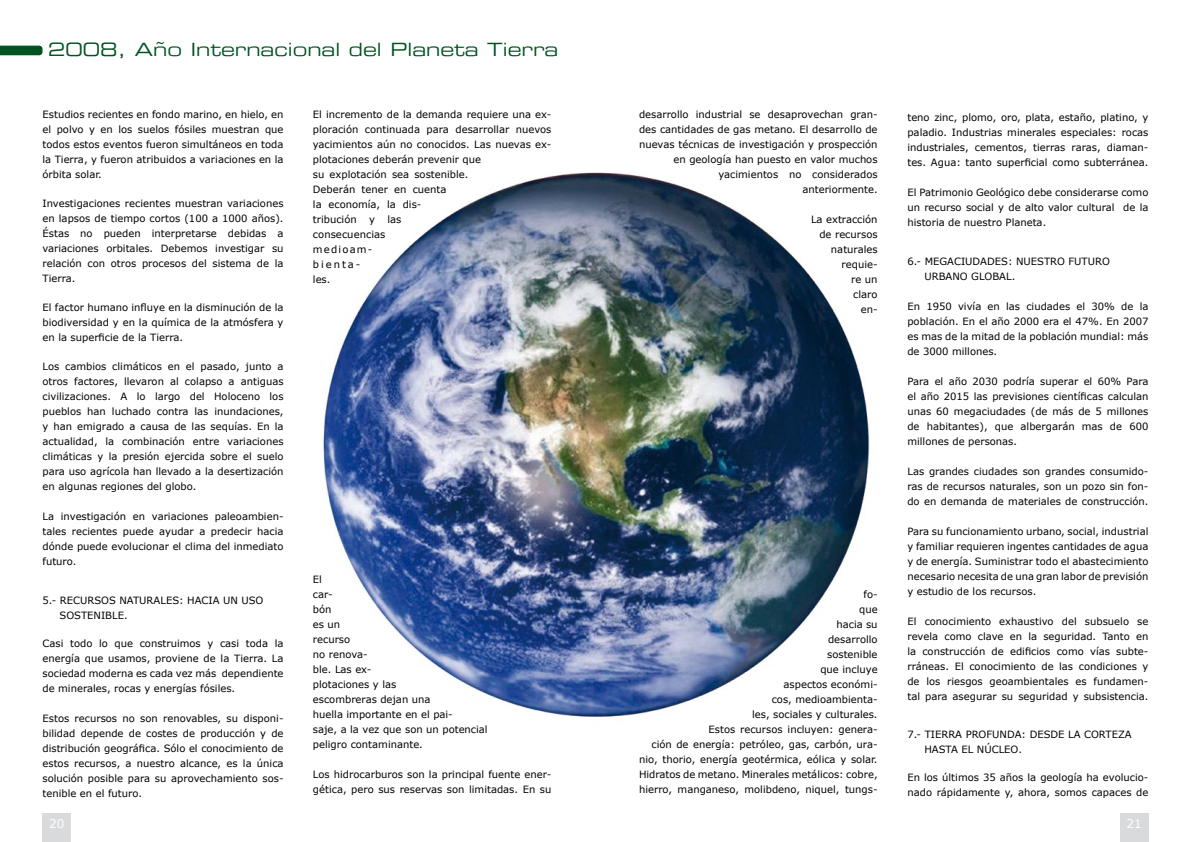
<style>
.page{position:relative;width:1191px;height:842px;background:#fff}
.page>*{position:absolute;margin:0;border:0;box-sizing:border-box;transform-origin:0 0}
.t1{font:18px "Eurostile Extended Two";color:#005220}
.t2{font:12px "Verdana";color:#fff}
.t3{font:10px/15px "Verdana";color:#000;text-align:justify}
</style>
<div class="page">
<div style="left:43px;top:813px;width:28px;height:29px;background:#d9dadb"></div>
<div style="left:1120px;top:813px;width:28px;height:29px;background:#d9dadb"></div>
<img style="left:323px;top:172px;width:547px;height:545px">
<svg style="left:0;top:46px;width:43px;height:9px"></svg>
<h1 class="t1" style="left:48px;top:37px;width:511px">2008, Año Internacional del Planeta Tierra</h1>
<p class="t3" style="left:43px;top:107px;width:242px">Estudios recientes en fondo marino, en hielo, en el polvo y en los suelos fósiles muestran que todos estos eventos fueron simultáneos en toda la Tierra, y fueron atribuidos a variaciones en la órbita solar.</p>
<p class="t3" style="left:43px;top:196px;width:242px">Investigaciones recientes muestran variaciones en lapsos de tiempo cortos (100 a 1000 años).<br>Éstas no pueden interpretarse debidas a variaciones orbitales. Debemos investigar su relación con otros procesos del sistema de la Tierra.</p>
<p class="t3" style="left:43px;top:300px;width:242px">El factor humano influye en la disminución de la biodiversidad y en la química de la atmósfera y en la superficie de la Tierra.</p>
<p class="t3" style="left:43px;top:359px;width:242px">Los cambios climáticos en el pasado, junto a otros factores, llevaron al colapso a antiguas civilizaciones. A lo largo del Holoceno los pueblos han luchado contra las inundaciones, y han emigrado a causa de las sequías. En la actualidad, la combinación entre variaciones climáticas y la presión ejercida sobre el suelo para uso agrícola han llevado a la desertización en algunas regiones del globo.</p>
<p class="t3" style="left:43px;top:509px;width:242px">La investigación en variaciones paleoambien&shy;tales recientes puede ayudar a predecir hacia dónde puede evolucionar el clima del inmediato futuro.</p>
<p class="t3" style="left:60px;top:592px;width:205px;text-indent:-17px">5.- RECURSOS NATURALES: HACIA UN USO<br>SOSTENIBLE.</p>
<p class="t3" style="left:43px;top:635px;width:242px">Casi todo lo que construimos y casi toda la energía que usamos, proviene de la Tierra. La sociedad moderna es cada vez más dependiente de minerales, rocas y energías fósiles.</p>
<p class="t3" style="left:43px;top:710px;width:242px">Estos recursos no son renovables, su disponi&shy;bilidad depende de costes de producción y de distribución geográfica. Sólo el conocimiento de estos recursos, a nuestro alcance, es la única solución posible para su aprovechamiento sos&shy;tenible en el futuro.</p>
<p class="t3" style="left:313px;top:107px;width:240px;text-align:left">El incremento de la demanda requiere una ex&shy;ploración continuada para desarrollar nuevos yacimientos aún no conocidos. Las nuevas ex&shy;plotaciones deberán prevenir que<br>su explotación sea sostenible.<br>Deberán tener en cuenta<br>la economía, la dis-<br>tribución y las<br>consecuencias<br>medioam-<br>bienta-<br>les.</p>
<p class="t3" style="left:313px;top:572px;width:176px;text-align:left">El<br>car-<br>bón<br>es un<br>recurso<br>no renova-<br>ble. Las ex-<br>plotaciones y las<br>escombreras dejan una<br>huella importante en el pai-<br>saje, a la vez que son un potencial peligro contaminante.</p>
<p class="t3" style="left:313px;top:767px;width:240px">Los hidrocarburos son la principal fuente ener&shy;gética, pero sus reservas son limitadas. En su</p>
<p class="t3" style="left:639px;top:107px;width:240px;text-align:right">desarrollo industrial se desaprovechan gran&shy;des cantidades de gas metano. El desarrollo de nuevas técnicas de investigación y prospección en geología han puesto en valor muchos yacimientos no considerados<br>anteriormente.</p>
<p class="t3" style="left:811px;top:212px;width:68px;text-align:right">La extracción de recursos naturales requie-<br>re un<br>claro<br>en-</p>
<p class="t3" style="left:639px;top:587px;width:240px;text-align:right">fo-<br>que<br>hacia su<br>desarrollo<br>sostenible<br>que incluye<br>aspectos económi-<br>cos, medioambienta-<br>les, sociales y culturales.<br>Estos recursos incluyen: genera-<br>ción de energía: petróleo, gas, carbón, ura&shy;nio, thorio, energía geotérmica, eólica y solar.<br>Hidratos de metano. Minerales metálicos: cobre, hierro, manganeso, molibdeno, niquel, tungs-</p>
<p class="t3" style="left:907px;top:110px;width:242px">teno zinc, plomo, oro, plata, estaño, platino, y paladio. Industrias minerales especiales: rocas industriales, cementos, tierras raras, diaman&shy;tes. Agua: tanto superficial como subterránea.</p>
<p class="t3" style="left:907px;top:185px;width:242px">El Patrimonio Geológico debe considerarse como un recurso social y de alto valor cultural de la historia de nuestro Planeta.</p>
<p class="t3" style="left:924px;top:253px;width:187px;text-indent:-17px">6.- MEGACIUDADES: NUESTRO FUTURO<br>URBANO GLOBAL.</p>
<p class="t3" style="left:907px;top:298px;width:242px">En 1950 vivía en las ciudades el 30% de la población. En el año 2000 era el 47%. En 2007 es mas de la mitad de la población mundial: más de 3000 millones.</p>
<p class="t3" style="left:907px;top:373px;width:242px">Para el año 2030 podría superar el 60% Para el año 2015 las previsiones científicas calculan unas 60 megaciudades (de más de 5 millones de habitantes), que albergarán mas de 600 millones de personas.</p>
<p class="t3" style="left:907px;top:463px;width:242px">Las grandes ciudades son grandes consumido&shy;ras de recursos naturales, son un pozo sin fon&shy;do en demanda de materiales de construcción.</p>
<p class="t3" style="left:907px;top:523px;width:242px">Para su funcionamiento urbano, social, industrial y familiar requieren ingentes cantidades de agua y de energía. Suministrar todo el abastecimiento necesario necesita de una gran labor de previsión y estudio de los recursos.</p>
<p class="t3" style="left:907px;top:613px;width:242px">El conocimiento exhaustivo del subsuelo se revela como clave en la seguridad. Tanto en la construcción de edificios como vías subte&shy;rráneas. El conocimiento de las condiciones y de los riesgos geoambientales es fundamen&shy;tal para asegurar su seguridad y subsistencia.</p>
<p class="t3" style="left:924px;top:727px;width:209px;text-indent:-17px">7.- TIERRA PROFUNDA: DESDE LA CORTEZA<br>HASTA EL NÚCLEO.</p>
<p class="t3" style="left:907px;top:770px;width:242px">En los últimos 35 años la geología ha evolucio&shy;nado rápidamente y, ahora, somos capaces de</p>
<p class="t2" style="left:49px;top:816px;width:17px">20</p>
<p class="t2" style="left:1126px;top:816px;width:17px">21</p>
</div>
